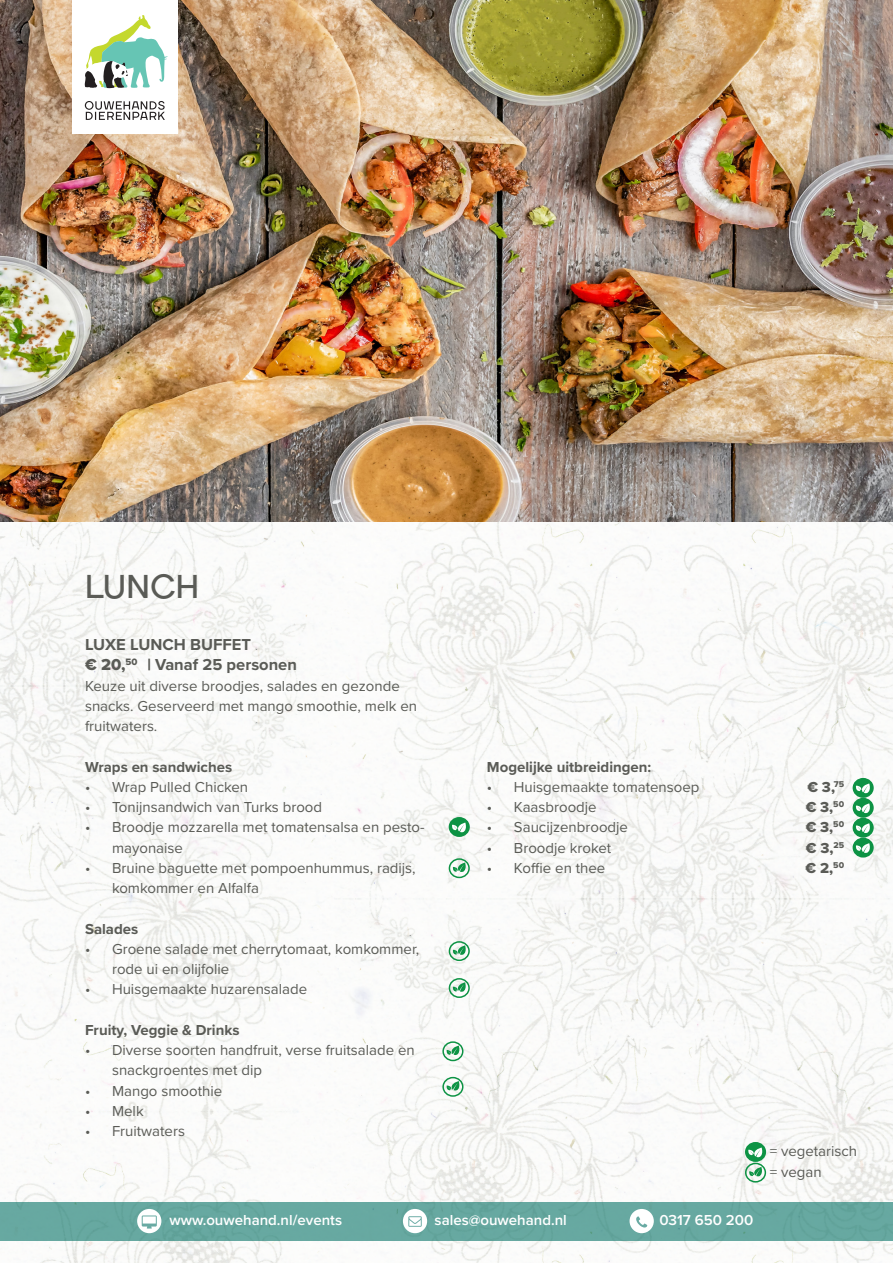
<style>
.page{position:relative;width:893px;height:1263px;background:#fff}
.page>*{position:absolute;margin:0;border:0;box-sizing:border-box;transform-origin:0 0}
.t1{font:700 33px "TT Firs";letter-spacing:.01em;color:#5a5b56}
.TK_prox{font:700 16.5px "Proxima Nova";color:#5a5b56}
.t2{font:15px/20.2px "Proxima Nova";color:#5a5b56}
.P_vet{font:700 15px "Proxima Nova";color:#5a5b56}
.t3{font:600 15px "Proxima Nova";color:#fff}
.t4{font:15px "Proxima Nova Extrabld";color:#5a5b56}
.s1{font-family:"Proxima Nova Extrabld";font-weight:400}
</style>
<div class="page">
<img style="left:0;top:522px;width:893px;height:741px">
<div style="left:0;top:1202px;width:893px;height:38px;background:#67a8a1"></div>
<div style="left:630px;top:1209px;width:24px;height:24px;background:#fff;border-radius:50%"></div>
<svg style="left:636px;top:1216px;width:11px;height:11px"></svg>
<div style="left:403px;top:1209px;width:24px;height:24px;background:#fff;border-radius:50%"></div>
<svg style="left:408px;top:1216px;width:14px;height:11px"></svg>
<div style="left:137px;top:1209px;width:24px;height:24px;background:#fff;border-radius:50%"></div>
<svg style="left:142px;top:1215px;width:15px;height:13px"></svg>
<div style="left:746px;top:1143px;width:19px;height:18px;background:#0d9344;border-radius:50%"></div>
<div style="left:745px;top:1142px;width:21px;height:20px;border:2px solid #0d9344;border-radius:50%"></div>
<svg style="left:748px;top:1147px;width:15px;height:11px"></svg>
<svg style="left:749px;top:1167px;width:13px;height:10px"></svg>
<div style="left:745px;top:1163px;width:21px;height:19px;border:2px solid #0d9344;border-radius:50%"></div>
<div style="left:853px;top:779px;width:20px;height:18px;background:#0d9344;border-radius:50%"></div>
<div style="left:853px;top:778px;width:21px;height:20px;border:2px solid #0d9344;border-radius:50%"></div>
<svg style="left:856px;top:783px;width:14px;height:11px"></svg>
<div style="left:853px;top:799px;width:20px;height:18px;background:#0d9344;border-radius:50%"></div>
<div style="left:853px;top:798px;width:21px;height:20px;border:2px solid #0d9344;border-radius:50%"></div>
<svg style="left:856px;top:803px;width:14px;height:11px"></svg>
<div style="left:853px;top:818px;width:20px;height:19px;background:#0d9344;border-radius:50%"></div>
<div style="left:853px;top:818px;width:21px;height:20px;border:2px solid #0d9344;border-radius:50%"></div>
<svg style="left:856px;top:823px;width:14px;height:11px"></svg>
<div style="left:853px;top:838px;width:20px;height:19px;background:#0d9344;border-radius:50%"></div>
<div style="left:853px;top:838px;width:21px;height:19px;border:2px solid #0d9344;border-radius:50%"></div>
<svg style="left:856px;top:843px;width:14px;height:11px"></svg>
<div style="left:449px;top:818px;width:20px;height:18px;background:#0d9344;border-radius:50%"></div>
<div style="left:449px;top:817px;width:21px;height:20px;border:2px solid #0d9344;border-radius:50%"></div>
<svg style="left:452px;top:823px;width:14px;height:10px"></svg>
<svg style="left:453px;top:862px;width:13px;height:11px"></svg>
<div style="left:449px;top:858px;width:21px;height:20px;border:2px solid #0d9344;border-radius:50%"></div>
<svg style="left:453px;top:945px;width:13px;height:11px"></svg>
<div style="left:449px;top:941px;width:21px;height:20px;border:2px solid #0d9344;border-radius:50%"></div>
<svg style="left:453px;top:982px;width:13px;height:10px"></svg>
<div style="left:449px;top:978px;width:21px;height:20px;border:2px solid #0d9344;border-radius:50%"></div>
<svg style="left:447px;top:1045px;width:13px;height:11px"></svg>
<div style="left:442px;top:1041px;width:21px;height:20px;border:2px solid #0d9344;border-radius:50%"></div>
<svg style="left:447px;top:1081px;width:13px;height:10px"></svg>
<div style="left:442px;top:1077px;width:21px;height:20px;border:2px solid #0d9344;border-radius:50%"></div>
<img style="left:0;top:0;width:893px;height:522px">
<div style="left:72px;top:0;width:106px;height:133px;background:#fff"></div>
<svg style="left:85px;top:101px;width:80px;height:19px"></svg>
<svg style="left:85px;top:15px;width:83px;height:73px"></svg>
<p class="t1" style="left:85px;top:565px;width:116px">LUNCH</p>
<p class="TK_prox" style="left:85px;top:632px;width:168px">LUXE LUNCH BUFFET</p>
<p class="TK_prox" style="left:85px;top:652px;width:213px"><span class="s1">€ 20,</span><sup>50</sup> <span class="s1">|</span> Vanaf 25 personen</p>
<p class="t2" style="left:85px;top:675px;width:334px">Keuze uit diverse broodjes, salades en gezonde snacks. Geserveerd met mango smoothie, melk en fruitwaters.</p>
<p class="P_vet" style="left:85px;top:755px;width:149px">Wraps en sandwiches</p>
<p class="t2" style="left:85px;top:776px;width:165px">• Wrap Pulled Chicken</p>
<p class="t2" style="left:85px;top:796px;width:239px">• Tonijnsandwich van Turks brood</p>
<p class="t2" style="left:112px;top:816px;width:314px;text-indent:-27px">• Broodje mozzarella met tomatensalsa en pesto&shy;mayonaise</p>
<p class="t2" style="left:112px;top:857px;width:305px;text-indent:-27px">• Bruine baguette met pompoenhummus, radijs, komkommer en Alfalfa</p>
<p class="P_vet" style="left:85px;top:917px;width:55px">Salades</p>
<p class="t2" style="left:112px;top:938px;width:309px;text-indent:-27px">• Groene salade met cherrytomaat, komkommer, rode ui en olijfolie</p>
<p class="t2" style="left:85px;top:978px;width:224px">• Huisgemaakte huzarensalade</p>
<p class="P_vet" style="left:85px;top:1019px;width:156px">Fruity, Veggie &amp; Drinks</p>
<p class="t2" style="left:112px;top:1039px;width:304px;text-indent:-27px">• Diverse soorten handfruit, verse fruitsalade en snackgroentes met dip</p>
<p class="t2" style="left:85px;top:1080px;width:139px">• Mango smoothie</p>
<p class="t2" style="left:85px;top:1100px;width:60px">• Melk</p>
<p class="t2" style="left:85px;top:1120px;width:101px">• Fruitwaters</p>
<p class="P_vet" style="left:487px;top:755px;width:166px">Mogelijke uitbreidingen:</p>
<p class="t2" style="left:487px;top:776px;width:214px">• Huisgemaakte tomatensoep</p>
<p class="t4" style="left:807px;top:776px;width:38px">€ 3,<sup>75</sup></p>
<p class="t2" style="left:487px;top:796px;width:111px">• Kaasbroodje</p>
<p class="t4" style="left:806px;top:796px;width:40px">€ 3,<sup>50</sup></p>
<p class="t2" style="left:487px;top:816px;width:143px">• Saucijzenbroodje</p>
<p class="t4" style="left:806px;top:816px;width:40px">€ 3,<sup>50</sup></p>
<p class="t2" style="left:487px;top:837px;width:126px">• Broodje kroket</p>
<p class="t4" style="left:806px;top:836px;width:40px">€ 3,<sup>25</sup></p>
<p class="t2" style="left:487px;top:857px;width:120px">• Koffie en thee</p>
<p class="t4" style="left:806px;top:857px;width:40px">€ 2,<sup>50</sup></p>
<p class="t2" style="left:770px;top:1140px;width:89px">= vegetarisch</p>
<p class="t2" style="left:770px;top:1161px;width:53px">= vegan</p>
<p class="t3" style="left:169px;top:1209px;width:174px">www.ouwehand.nl/events</p>
<p class="t3" style="left:435px;top:1209px;width:134px">sales@ouwehand.nl</p>
<p class="t3" style="left:659px;top:1209px;width:95px">0317 650 200</p>
</div>
